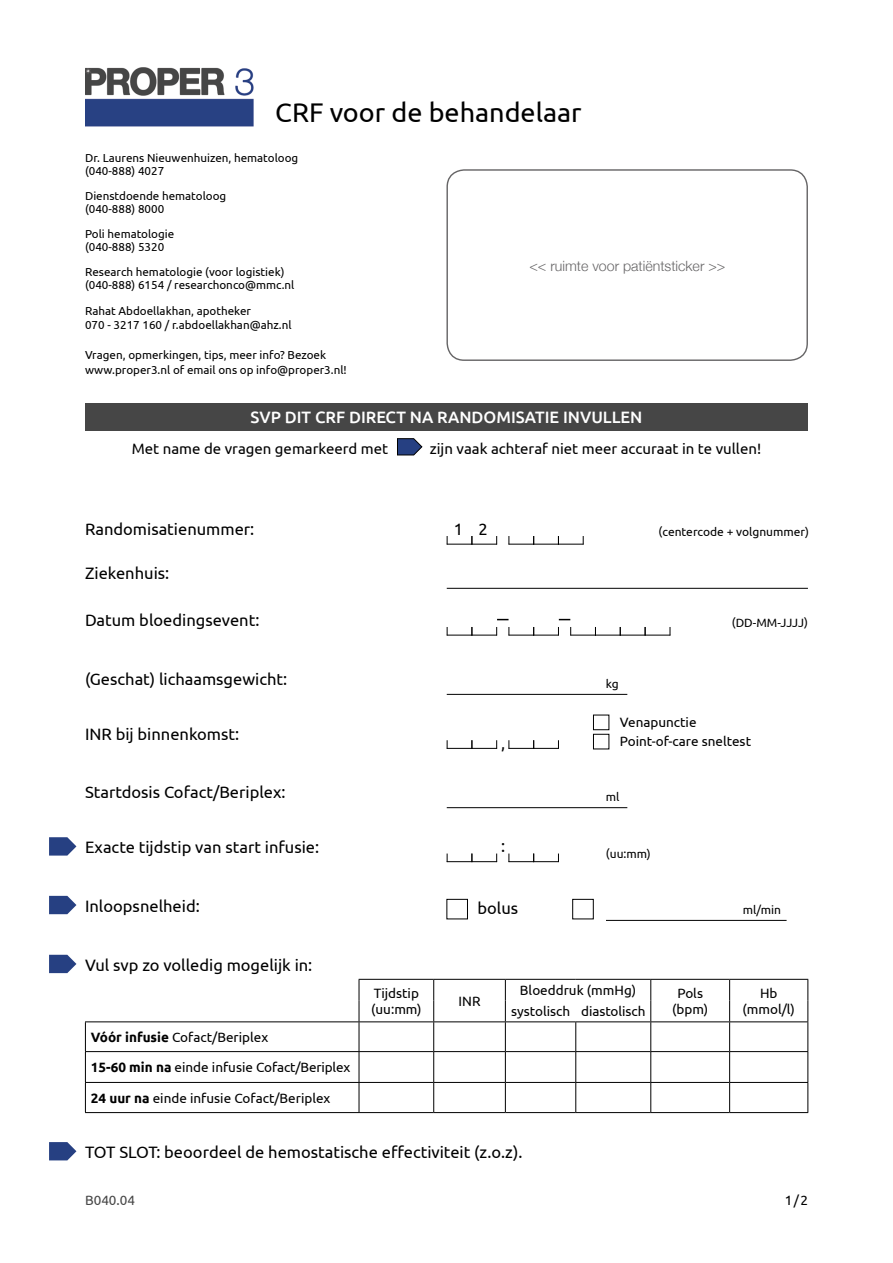
<style>
.page{position:relative;width:893px;height:1263px;background:#fff}
.page>*{position:absolute;margin:0;border:0;box-sizing:border-box;transform-origin:0 0}
.t1{font:27px "Ubuntu";color:#000}
.Helv_11{font:16.5px "Ubuntu";color:#000}
.Helv_11-2{font:500 16.5px "Ubuntu";color:#fff}
.Helv_11-3{font:15px "Ubuntu";color:#000}
.t2{font:300 14.1px "Helvetica Neue";color:#666566}
.Helv_11-4{font:13.5px "Ubuntu";color:#000}
.t3{font:13.5px "Ubuntu";color:#464646}
.t4{font:12px "Ubuntu";color:#000}
.t5{font:11.7px/14.9px "Ubuntu";color:#000}
.s1{font-weight:700}
</style>
<div class="page">
<img style="left:85px;top:67px;width:169px;height:60px">
<div style="left:446px;top:169px;width:362px;height:192px;border:1px solid #666566;border-radius:17px"></div>
<hr style="left:359px;top:979px;width:75px;height:1px;background:#000">
<hr style="left:730px;top:979px;width:78px;height:1px;background:#000">
<svg style="left:359px;top:980px;width:1px;height:71px"></svg>
<hr style="left:359px;top:1052px;width:1px;height:30px;background:#000">
<svg style="left:359px;top:1083px;width:1px;height:29px"></svg>
<hr style="left:505px;top:979px;width:71px;height:1px;background:#000">
<hr style="left:576px;top:979px;width:75px;height:1px;background:#000">
<hr style="left:651px;top:979px;width:79px;height:1px;background:#000">
<svg style="left:729px;top:980px;width:1px;height:71px"></svg>
<hr style="left:729px;top:1052px;width:1px;height:30px;background:#000">
<svg style="left:729px;top:1083px;width:1px;height:29px"></svg>
<svg style="left:575px;top:1022px;width:1px;height:29px"></svg>
<svg style="left:650px;top:980px;width:1px;height:71px"></svg>
<hr style="left:575px;top:1052px;width:1px;height:30px;background:#000">
<hr style="left:650px;top:1052px;width:1px;height:30px;background:#000">
<svg style="left:575px;top:1083px;width:1px;height:29px"></svg>
<svg style="left:650px;top:1083px;width:1px;height:29px"></svg>
<hr style="left:434px;top:979px;width:71px;height:1px;background:#000">
<svg style="left:433px;top:980px;width:1px;height:71px"></svg>
<svg style="left:505px;top:980px;width:1px;height:71px"></svg>
<hr style="left:433px;top:1052px;width:1px;height:30px;background:#000">
<hr style="left:505px;top:1052px;width:1px;height:30px;background:#000">
<svg style="left:433px;top:1083px;width:1px;height:29px"></svg>
<svg style="left:505px;top:1083px;width:1px;height:29px"></svg>
<svg style="left:85px;top:1083px;width:1px;height:29px"></svg>
<svg style="left:807px;top:1083px;width:1px;height:29px"></svg>
<hr style="left:85px;top:1112px;width:274px;height:1px;background:#000">
<hr style="left:359px;top:1112px;width:75px;height:1px;background:#000">
<hr style="left:434px;top:1112px;width:71px;height:1px;background:#000">
<hr style="left:505px;top:1112px;width:71px;height:1px;background:#000">
<hr style="left:576px;top:1112px;width:75px;height:1px;background:#000">
<hr style="left:651px;top:1112px;width:79px;height:1px;background:#000">
<hr style="left:730px;top:1112px;width:78px;height:1px;background:#000">
<hr style="left:85px;top:1052px;width:1px;height:30px;background:#000">
<hr style="left:807px;top:1052px;width:1px;height:30px;background:#000">
<hr style="left:85px;top:1082px;width:274px;height:1px;background:#000">
<hr style="left:359px;top:1082px;width:75px;height:1px;background:#000">
<hr style="left:434px;top:1082px;width:71px;height:1px;background:#000">
<hr style="left:505px;top:1082px;width:71px;height:1px;background:#000">
<hr style="left:576px;top:1082px;width:75px;height:1px;background:#000">
<hr style="left:651px;top:1082px;width:79px;height:1px;background:#000">
<hr style="left:730px;top:1082px;width:78px;height:1px;background:#000">
<hr style="left:85px;top:1021px;width:274px;height:1px;background:#000">
<svg style="left:85px;top:1022px;width:1px;height:29px"></svg>
<hr style="left:359px;top:1021px;width:75px;height:1px;background:#000">
<hr style="left:434px;top:1021px;width:71px;height:1px;background:#000">
<hr style="left:505px;top:1021px;width:71px;height:1px;background:#000">
<hr style="left:576px;top:1021px;width:75px;height:1px;background:#000">
<hr style="left:651px;top:1021px;width:79px;height:1px;background:#000">
<hr style="left:730px;top:1021px;width:78px;height:1px;background:#000">
<svg style="left:807px;top:980px;width:1px;height:71px"></svg>
<hr style="left:85px;top:1051px;width:274px;height:1px;background:#000">
<hr style="left:359px;top:1051px;width:75px;height:1px;background:#000">
<hr style="left:434px;top:1051px;width:71px;height:1px;background:#000">
<hr style="left:505px;top:1051px;width:71px;height:1px;background:#000">
<hr style="left:576px;top:1051px;width:75px;height:1px;background:#000">
<hr style="left:651px;top:1051px;width:79px;height:1px;background:#000">
<hr style="left:730px;top:1051px;width:78px;height:1px;background:#000">
<svg style="left:447px;top:536px;width:50px;height:9px"></svg>
<svg style="left:508px;top:536px;width:76px;height:9px"></svg>
<hr style="left:447px;top:588px;width:361px;height:1px;background:#000">
<svg style="left:447px;top:627px;width:50px;height:9px"></svg>
<svg style="left:508px;top:627px;width:51px;height:9px"></svg>
<svg style="left:570px;top:627px;width:101px;height:9px"></svg>
<hr style="left:447px;top:694px;width:180px;height:1px;background:#000">
<svg style="left:447px;top:740px;width:50px;height:9px"></svg>
<svg style="left:508px;top:740px;width:51px;height:9px"></svg>
<div style="left:593px;top:715px;width:16px;height:15px;border:1px solid #000"></div>
<div style="left:593px;top:734px;width:16px;height:15px;border:1px solid #000"></div>
<hr style="left:447px;top:807px;width:180px;height:1px;background:#000">
<svg style="left:447px;top:853px;width:50px;height:9px"></svg>
<svg style="left:508px;top:853px;width:51px;height:9px"></svg>
<hr style="left:606px;top:920px;width:181px;height:1px;background:#000">
<div style="left:446px;top:899px;width:22px;height:20px;border:1px solid #000"></div>
<div style="left:572px;top:899px;width:22px;height:20px;border:1px solid #000"></div>
<div style="left:85px;top:403px;width:723px;height:28px;background:#464646"></div>
<svg style="left:49px;top:837px;width:27px;height:18px"></svg>
<svg style="left:49px;top:896px;width:27px;height:18px"></svg>
<svg style="left:397px;top:438px;width:25px;height:17px"></svg>
<svg style="left:49px;top:955px;width:27px;height:18px"></svg>
<svg style="left:49px;top:1142px;width:27px;height:18px"></svg>
<p class="t1" style="left:275px;top:96px;width:308px">CRF voor de behandelaar</p>
<p class="t5" style="left:85px;top:150px;width:215px">Dr. Laurens Nieuwenhuizen, hematoloog</p>
<p class="t5" style="left:85px;top:163px;width:81px">(040-888) 4027</p>
<p class="t5" style="left:85px;top:188px;width:143px">Dienstdoende hematoloog</p>
<p class="t5" style="left:85px;top:201px;width:81px">(040-888) 8000</p>
<p class="t5" style="left:85px;top:226px;width:91px">Poli hematologie</p>
<p class="t5" style="left:85px;top:239px;width:81px">(040-888) 5320</p>
<p class="t5" style="left:85px;top:264px;width:201px">Research hematologie (voor logistiek)</p>
<p class="t5" style="left:85px;top:277px;width:211px">(040-888) 6154 / researchonco@mmc.nl</p>
<p class="t5" style="left:85px;top:303px;width:167px">Rahat Abdoellakhan, apotheker</p>
<p class="t5" style="left:85px;top:317px;width:208px">070 - 3217 160 / r.abdoellakhan@ahz.nl</p>
<p class="t5" style="left:85px;top:347px;width:263px">Vragen, opmerkingen, tips, meer info? Bezoek www.proper3.nl of email ons op info@proper3.nl!</p>
<p class="t2" style="left:529px;top:255px;width:197px">&lt;&lt; ruimte voor patiëntsticker &gt;&gt;</p>
<p class="Helv_11-2" style="left:250px;top:407px;width:393px">SVP DIT CRF DIRECT NA RANDOMISATIE INVULLEN</p>
<p class="Helv_11-3" style="left:132px;top:439px;width:258px">Met name de vragen gemarkeerd met</p>
<p class="Helv_11-3" style="left:430px;top:439px;width:333px">zijn vaak achteraf niet meer accuraat in te vullen!</p>
<p class="Helv_11" style="left:85px;top:519px;width:171px">Randomisatienummer:</p>
<p class="t4" style="left:658px;top:525px;width:152px">(centercode + volgnummer)</p>
<p class="Helv_11" style="left:85px;top:563px;width:86px">Ziekenhuis:</p>
<p class="Helv_11" style="left:85px;top:610px;width:176px">Datum bloedingsevent:</p>
<p class="t4" style="left:732px;top:616px;width:78px">(DD-MM-JJJJ)</p>
<p class="Helv_11" style="left:454px;top:519px;width:11px">1</p>
<p class="Helv_11" style="left:479px;top:519px;width:11px">2</p>
<p class="Helv_11" style="left:85px;top:669px;width:204px">(Geschat) lichaamsgewicht:</p>
<p class="t4" style="left:606px;top:676px;width:14px">kg</p>
<p class="Helv_11" style="left:85px;top:724px;width:156px">INR bij binnenkomst:</p>
<p class="Helv_11" style="left:501px;top:733px;width:6px">,</p>
<p class="Helv_11-4" style="left:620px;top:714px;width:78px">Venapunctie</p>
<p class="Helv_11-4" style="left:620px;top:733px;width:133px">Point-of-care sneltest</p>
<p class="Helv_11" style="left:85px;top:783px;width:202px">Startdosis Cofact/Beriplex:</p>
<p class="t4" style="left:606px;top:789px;width:15px">ml</p>
<p class="Helv_11" style="left:85px;top:837px;width:236px">Exacte tijdstip van start infusie:</p>
<p class="t4" style="left:606px;top:847px;width:46px">(uu:mm)</p>
<p class="Helv_11" style="left:501px;top:836px;width:6px">:</p>
<p class="Helv_11" style="left:85px;top:896px;width:116px">Inloopsnelheid:</p>
<p class="Helv_11" style="left:477px;top:898px;width:42px">bolus</p>
<p class="t4" style="left:743px;top:902px;width:40px">ml/min</p>
<p class="Helv_11" style="left:85px;top:955px;width:229px">Vul svp zo volledig mogelijk in:</p>
<p class="Helv_11-4" style="left:91px;top:1029px;width:179px"><span class="s1">Vóór infusie</span> Cofact/Beriplex</p>
<p class="Helv_11-4" style="left:91px;top:1059px;width:261px"><span class="s1">15-60 min na</span> einde infusie Cofact/Beriplex</p>
<p class="Helv_11-4" style="left:91px;top:1090px;width:241px"><span class="s1">24 uur na</span> einde infusie Cofact/Beriplex</p>
<p class="Helv_11-4" style="left:374px;top:985px;width:47px">Tijdstip</p>
<p class="Helv_11-4" style="left:371px;top:1001px;width:52px">(uu:mm)</p>
<p class="Helv_11-4" style="left:459px;top:993px;width:23px">INR</p>
<p class="Helv_11-4" style="left:520px;top:982px;width:118px">Bloeddruk (mmHg)</p>
<p class="Helv_11-4" style="left:677px;top:985px;width:27px">Pols</p>
<p class="Helv_11-4" style="left:672px;top:1001px;width:37px">(bpm)</p>
<p class="Helv_11-4" style="left:760px;top:985px;width:19px">Hb</p>
<p class="Helv_11-4" style="left:511px;top:1003px;width:61px">systolisch</p>
<p class="Helv_11-4" style="left:581px;top:1003px;width:66px">diastolisch</p>
<p class="Helv_11-4" style="left:742px;top:1001px;width:54px">(mmol/l)</p>
<p class="Helv_11" style="left:85px;top:1142px;width:439px">TOT SLOT: beoordeel de hemostatische effectiviteit (z.o.z).</p>
<p class="t3" style="left:85px;top:1192px;width:52px">B040.04</p>
<p class="Helv_11-4" style="left:785px;top:1192px;width:25px">1/2</p>
</div>
